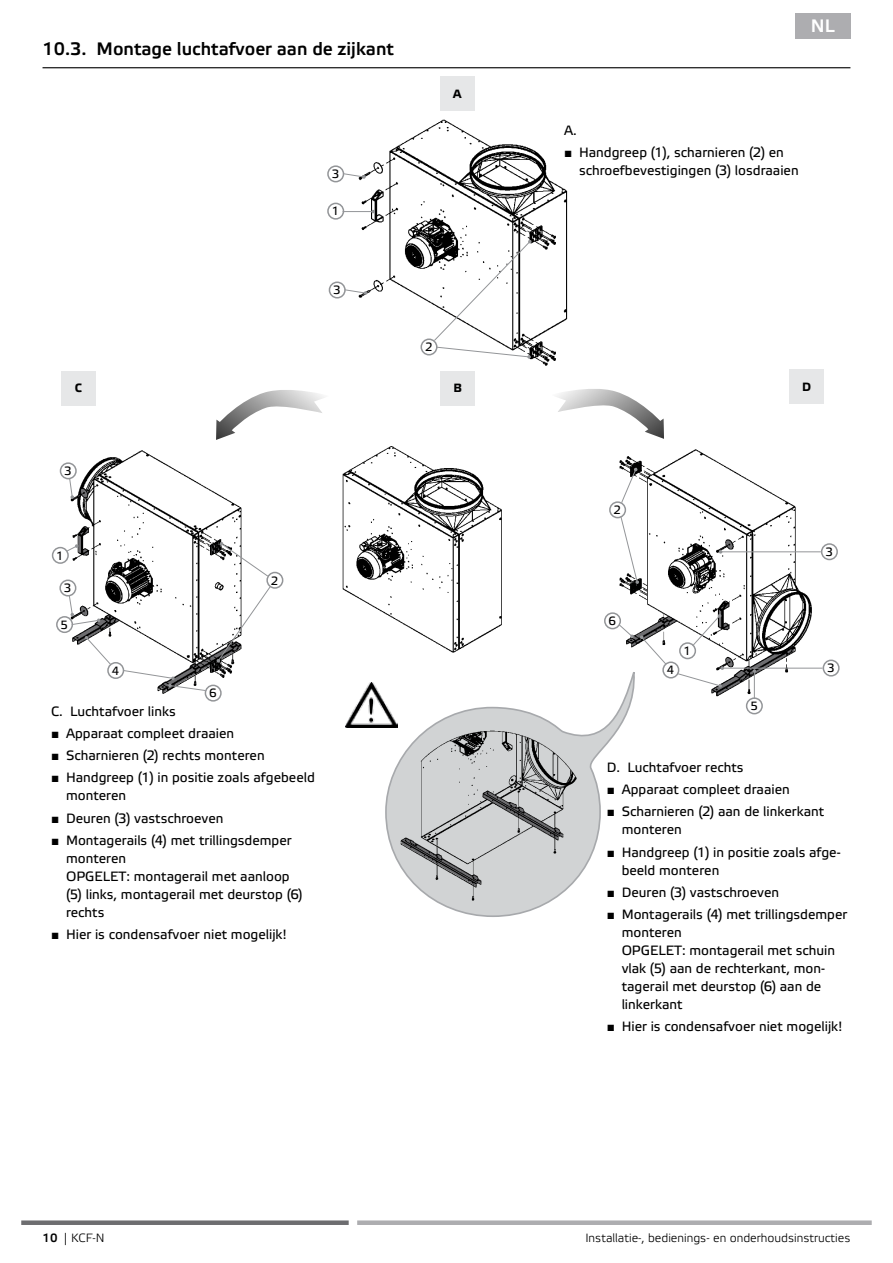
<style>
.page{position:relative;width:893px;height:1263px;background:#fff}
.page>*{position:absolute;margin:0;border:0;box-sizing:border-box;transform-origin:0 0}
.t1{font:500 18px "Etelka";color:#000}
.t2{font:500 18px "Etelka";color:#fff}
.t3{font:13.5px/18px "Etelka Text";color:#000}
.t4{font:300 12px "Etelka";color:#000}
.t5{font:12px "Etelka Text";color:#000}
.t6{font:700 12px "Etelka Text";color:#000}
.s1{font-family:"Arial"}
.s2{font-weight:500}
</style>
<div class="page">
<div style="left:357px;top:1220px;width:515px;height:5px;background:#adadb0"></div>
<div style="left:21px;top:1220px;width:328px;height:5px;background:#6d6d70"></div>
<div style="left:440px;top:77px;width:34px;height:34px;background:#e6e7e8"></div>
<div style="left:441px;top:371px;width:34px;height:34px;background:#e6e7e8"></div>
<svg style="left:556px;top:389px;width:108px;height:45px"></svg>
<svg style="left:216px;top:390px;width:108px;height:35px"></svg>
<div style="left:61px;top:371px;width:34px;height:34px;background:#e6e7e8"></div>
<img style="left:345px;top:683px;width:39px;height:45px">
<div style="left:790px;top:370px;width:34px;height:34px;background:#e6e7e8"></div>
<svg style="left:384px;top:701px;width:245px;height:140px"></svg>
<img style="left:383px;top:704px;width:214px;height:213px">
<img style="left:303px;top:408px;width:199px;height:245px">
<img style="left:62px;top:425px;width:180px;height:208px">
<svg style="left:66px;top:526px;width:23px;height:34px"></svg>
<div style="left:266px;top:572px;width:17px;height:17px;border:2px solid #939598;border-radius:50%"></div>
<svg style="left:210px;top:539px;width:59px;height:38px"></svg>
<div style="left:52px;top:547px;width:17px;height:17px;border:2px solid #939598;border-radius:50%"></div>
<div style="left:205px;top:685px;width:17px;height:17px;border:2px solid #939598;border-radius:50%"></div>
<div style="left:56px;top:616px;width:17px;height:17px;border:2px solid #939598;border-radius:50%"></div>
<div style="left:59px;top:579px;width:17px;height:17px;border:2px solid #939598;border-radius:50%"></div>
<svg style="left:68px;top:586px;width:203px;height:107px"></svg>
<div style="left:60px;top:462px;width:17px;height:17px;border:2px solid #939598;border-radius:50%"></div>
<svg style="left:69px;top:478px;width:19px;height:23px"></svg>
<img style="left:580px;top:434px;width:260px;height:275px">
<div style="left:604px;top:612px;width:17px;height:17px;border:2px solid #939598;border-radius:50%"></div>
<div style="left:746px;top:697px;width:17px;height:17px;border:2px solid #939598;border-radius:50%"></div>
<div style="left:609px;top:501px;width:17px;height:17px;border:2px solid #939598;border-radius:50%"></div>
<svg style="left:620px;top:457px;width:22px;height:47px"></svg>
<svg style="left:620px;top:515px;width:22px;height:78px"></svg>
<div style="left:821px;top:543px;width:17px;height:17px;border:2px solid #939598;border-radius:50%"></div>
<hr style="left:721px;top:551px;width:100px;height:1px;background:#939598">
<svg style="left:716px;top:540px;width:17px;height:14px"></svg>
<div style="left:823px;top:659px;width:17px;height:17px;border:2px solid #939598;border-radius:50%"></div>
<hr style="left:722px;top:668px;width:101px;height:1px;background:#939598">
<svg style="left:618px;top:601px;width:177px;height:98px"></svg>
<img style="left:334px;top:108px;width:234px;height:258px">
<div style="left:327px;top:203px;width:17px;height:17px;border:2px solid #939598;border-radius:50%"></div>
<div style="left:327px;top:165px;width:17px;height:17px;border:2px solid #939598;border-radius:50%"></div>
<svg style="left:433px;top:240px;width:99px;height:119px"></svg>
<div style="left:420px;top:338px;width:17px;height:17px;border:2px solid #939598;border-radius:50%"></div>
<hr style="left:343px;top:211px;width:30px;height:1px;background:#939598">
<svg style="left:342px;top:173px;width:24px;height:6px"></svg>
<div style="left:329px;top:281px;width:17px;height:17px;border:2px solid #939598;border-radius:50%"></div>
<svg style="left:344px;top:289px;width:23px;height:6px"></svg>
<div style="left:795px;top:13px;width:55px;height:25px;background:#adadb0"></div>
<hr style="left:43px;top:67px;width:807px;height:1px;background:#000">
<h1 class="t1" style="left:43px;top:39px;width:353px">10.3. Montage luchtafvoer aan de zijkant</h1>
<p class="t5" style="left:332px;top:167px;width:9px">3</p>
<p class="t5" style="left:332px;top:204px;width:9px">1</p>
<p class="t5" style="left:333px;top:283px;width:9px">3</p>
<p class="t6" style="left:453px;top:87px;width:10px">A</p>
<p class="t5" style="left:425px;top:340px;width:9px">2</p>
<h1 class="t2" style="left:811px;top:16px;width:25px">NL</h1>
<p class="t3" style="left:564px;top:122px;width:14px">A.</p>
<p class="t3" style="left:579px;top:144px;width:221px;text-indent:-15px"><span class="s1">■</span> Handgreep (1), scharnieren (2) en schroefbevestigingen (3) losdraaien</p>
<p class="t6" style="left:75px;top:381px;width:9px">C</p>
<p class="t6" style="left:454px;top:381px;width:10px">B</p>
<p class="t6" style="left:802px;top:380px;width:11px">D</p>
<p class="t5" style="left:64px;top:464px;width:9px">3</p>
<p class="t5" style="left:56px;top:549px;width:9px">1</p>
<p class="t5" style="left:64px;top:581px;width:9px">3</p>
<p class="t5" style="left:61px;top:618px;width:9px">5</p>
<p class="t5" style="left:112px;top:664px;width:9px">4</p>
<p class="t5" style="left:209px;top:686px;width:9px">6</p>
<p class="t5" style="left:271px;top:574px;width:9px">2</p>
<p class="t3" style="left:51px;top:703px;width:126px">C. Luchtafvoer links</p>
<p class="t3" style="left:51px;top:725px;width:185px"><span class="s1">■</span> Apparaat compleet draaien</p>
<p class="t3" style="left:51px;top:747px;width:215px"><span class="s1">■</span> Scharnieren (2) rechts monteren</p>
<p class="t3" style="left:66px;top:769px;width:250px;text-indent:-15px"><span class="s1">■</span> Handgreep (1) in positie zoals afgebeeld monteren</p>
<p class="t3" style="left:51px;top:809px;width:174px"><span class="s1">■</span> Deuren (3) vastschroeven</p>
<p class="t3" style="left:66px;top:832px;width:238px;text-indent:-15px"><span class="s1">■</span> Montagerails (4) met trillingsdemper monteren<br>OPGELET: montagerail met aanloop (5) links, montagerail met deurstop (6) rechts</p>
<p class="t3" style="left:51px;top:926px;width:238px"><span class="s1">■</span> Hier is condensafvoer niet mogelijk!</p>
<p class="t4" style="left:43px;top:1231px;width:64px"><span class="s2">10</span> | KCF-N</p>
<p class="t4" style="left:71px;top:1231px;width:44px">MPS...E</p>
<p class="t5" style="left:614px;top:503px;width:9px">2</p>
<p class="t5" style="left:608px;top:614px;width:9px">6</p>
<p class="t5" style="left:667px;top:663px;width:9px">4</p>
<p class="t5" style="left:684px;top:644px;width:9px">1</p>
<p class="t5" style="left:750px;top:699px;width:9px">5</p>
<p class="t5" style="left:825px;top:545px;width:9px">3</p>
<p class="t5" style="left:827px;top:661px;width:9px">3</p>
<p class="t3" style="left:607px;top:759px;width:138px">D. Luchtafvoer rechts</p>
<p class="t3" style="left:607px;top:781px;width:185px"><span class="s1">■</span> Apparaat compleet draaien</p>
<p class="t3" style="left:622px;top:803px;width:204px;text-indent:-15px"><span class="s1">■</span> Scharnieren (2) aan de linkerkant monteren</p>
<p class="t3" style="left:622px;top:844px;width:220px;text-indent:-15px"><span class="s1">■</span> Handgreep (1) in positie zoals afge&shy;beeld monteren</p>
<p class="t3" style="left:607px;top:884px;width:174px"><span class="s1">■</span> Deuren (3) vastschroeven</p>
<p class="t3" style="left:622px;top:906px;width:227px;text-indent:-15px"><span class="s1">■</span> Montagerails (4) met trillingsdemper monteren<br>OPGELET: montagerail met schuin vlak (5) aan de rechterkant, mon&shy;tagerail met deurstop (6) aan de linkerkant</p>
<p class="t3" style="left:607px;top:1018px;width:238px"><span class="s1">■</span> Hier is condensafvoer niet mogelijk!</p>
<p class="t4" style="left:585px;top:1231px;width:267px">Installatie-, bedienings- en onderhoudsinstructies</p>
</div>
